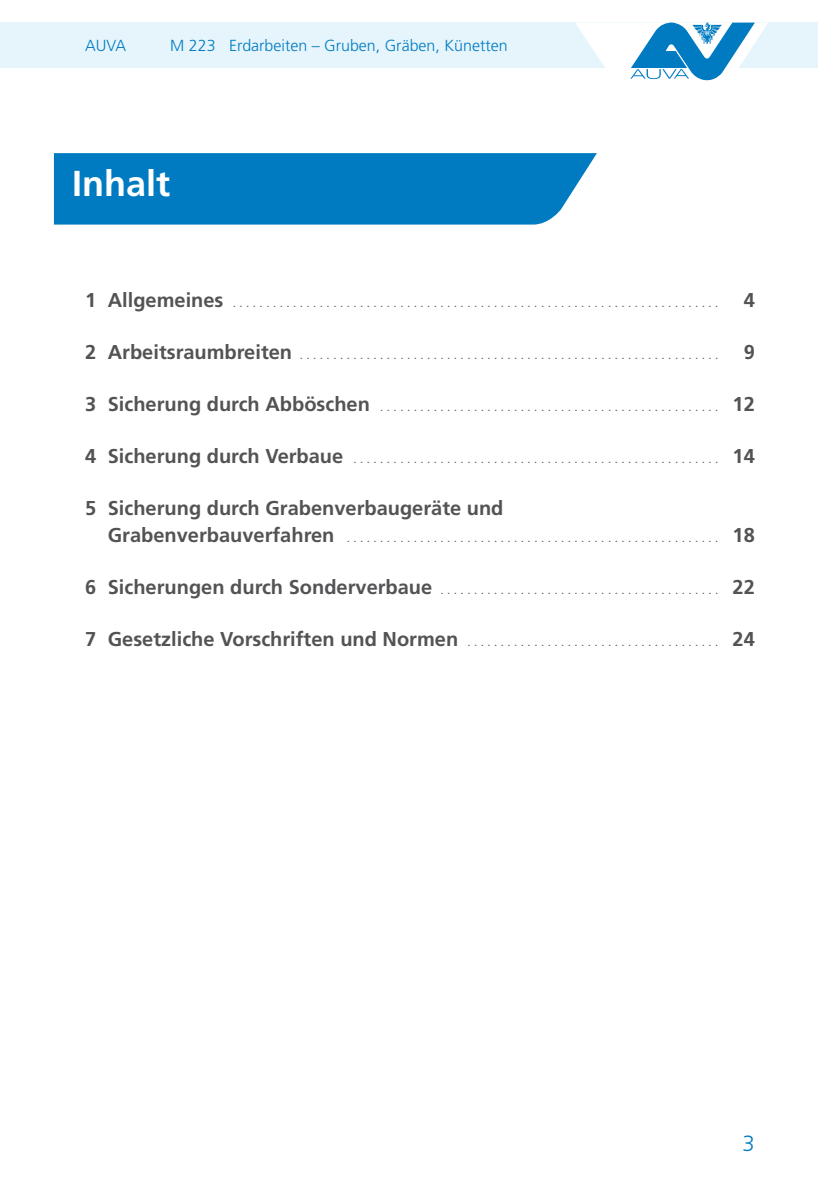
<style>
.page{position:relative;width:840px;height:1191px;background:#fff}
.page>*{position:absolute;margin:0;border:0;box-sizing:border-box;transform-origin:0 0}
.t1{font:700 36px "Frutiger LT Std";color:#fff}
.t2{font:300 22px "Frutiger LT Std";color:#007bc2}
.t3{font:700 20px "Frutiger LT Std";color:#535355}
.t4{font:300 16px "Frutiger LT Std";color:#007bc2}
.t5{font:300 14px "Frutiger LT Std";color:#535355}
.s1{font-weight:700;font-size:20px}
</style>
<div class="page">
<div style="left:0;top:23px;width:816px;height:45px;background:#e6f5fc"></div>
<svg style="left:576px;top:23px;width:191px;height:58px"></svg>
<svg style="left:54px;top:153px;width:542px;height:72px;background:#0c81c4"></svg>
<p class="t4" style="left:85px;top:37px;width:42px">AUVA</p>
<p class="t4" style="left:170px;top:37px;width:338px">M 223 Erdarbeiten – Gruben, Gräben, Künetten</p>
<h1 class="t1" style="left:72px;top:163px;width:100px">Inhalt</h1>
<p class="t5" style="left:85px;top:294px;width:670px"><span class="s1">1 Allgemeines</span> ......................................................................... <span class="s1">4</span></p>
<p class="t5" style="left:85px;top:346px;width:670px"><span class="s1">2 Arbeitsraumbreiten</span> ............................................................... <span class="s1">9</span></p>
<p class="t5" style="left:85px;top:398px;width:670px"><span class="s1">3 Sicherung durch Abböschen</span> ................................................... <span class="s1">12</span></p>
<p class="t5" style="left:85px;top:450px;width:670px"><span class="s1">4 Sicherung durch Verbaue</span> ....................................................... <span class="s1">14</span></p>
<h3 class="t3" style="left:85px;top:497px;width:419px">5 Sicherung durch Grabenverbaugeräte und</h3>
<p class="t5" style="left:108px;top:529px;width:648px"><span class="s1">Grabenverbauverfahren</span> ........................................................ <span class="s1">18</span></p>
<p class="t5" style="left:85px;top:581px;width:670px"><span class="s1">6 Sicherungen durch Sonderverbaue</span> .......................................... <span class="s1">22</span></p>
<p class="t5" style="left:85px;top:633px;width:670px"><span class="s1">7 Gesetzliche Vorschriften und Normen</span> ...................................... <span class="s1">24</span></p>
<h2 class="t2" style="left:742px;top:1131px;width:14px">3</h2>
</div>
